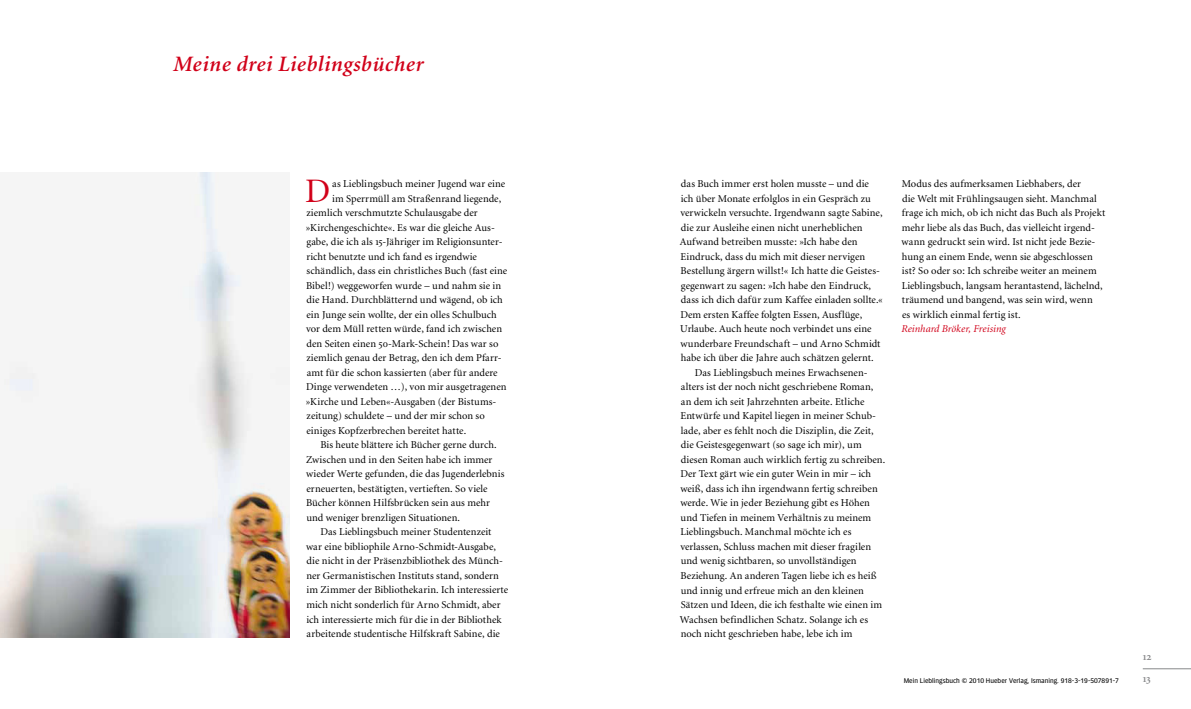
<style>
.page{position:relative;width:1191px;height:709px;background:#fff}
.page>*{position:absolute;margin:0;border:0;box-sizing:border-box;transform-origin:0 0}
.t1{font:34.4px "Minion";color:#d10019}
.t2{font:italic 600 22px "Minion";letter-spacing:.025em;color:#d10019}
.t3{font:600 11px/22px "Minion Exp";color:#87888a}
.t4{font:10.5px/14.5px "Minion";letter-spacing:.005em;color:#000}
.t5{font:italic 10.5px "Minion";color:#d10019}
.t6{font:7px "Forward Sans";color:#000}
.s1{font-family:"Minion Exp"}
</style>
<div class="page">
<hr style="left:1142px;top:668px;width:48px;height:1px;background:#87888a">
<img style="left:0;top:173px;width:289px;height:464px">
<h2 class="t2" style="left:172px;top:56px;width:252px">Meine drei Lieblingsbücher</h2>
<h1 class="t1" style="left:305px;top:177px;width:27px">D</h1>
<p class="t4" style="left:332px;top:177px;width:174px">as Lieblingsbuch meiner Jugend war eine</p>
<p class="t4" style="left:332px;top:192px;width:171px">im Sperrmüll am Straßenrand liegende,</p>
<p class="t4" style="left:306px;top:206px;width:173px">ziemlich verschmutzte Schulausgabe der</p>
<p class="t4" style="left:306px;top:221px;width:190px">»Kirchengeschichte«. Es war die gleiche Aus-</p>
<p class="t4" style="left:306px;top:235px;width:197px">gabe, die ich als <span class="s1">15</span>-Jähriger im Religionsunter-</p>
<p class="t4" style="left:306px;top:250px;width:172px">richt benutzte und ich fand es irgendwie</p>
<p class="t4" style="left:307px;top:264px;width:202px">schändlich, dass ein christliches Buch (fast eine</p>
<p class="t4" style="left:306px;top:279px;width:197px">Bibel!) weggeworfen wurde – und nahm sie in</p>
<p class="t4" style="left:306px;top:293px;width:198px">die Hand. Durchblätternd und wägend, ob ich</p>
<p class="t4" style="left:306px;top:308px;width:192px">ein Junge sein wollte, der ein olles Schulbuch</p>
<p class="t4" style="left:306px;top:322px;width:198px">vor dem Müll retten würde, fand ich zwischen</p>
<p class="t4" style="left:306px;top:337px;width:193px">den Seiten einen <span class="s1">50</span>-Mark-Schein! Das war so</p>
<p class="t4" style="left:306px;top:351px;width:197px">ziemlich genau der Betrag, den ich dem Pfarr-</p>
<p class="t4" style="left:307px;top:366px;width:192px">amt für die schon kassierten (aber für andere</p>
<p class="t4" style="left:306px;top:380px;width:202px">Dinge verwendeten …), von mir ausgetragenen</p>
<p class="t4" style="left:306px;top:395px;width:192px">»Kirche und Leben«-Ausgaben (der Bistums-</p>
<p class="t4" style="left:306px;top:409px;width:180px">zeitung) schuldete – und der mir schon so</p>
<p class="t4" style="left:306px;top:424px;width:161px">einiges Kopfzerbrechen bereitet hatte.</p>
<p class="t4" style="left:320px;top:438px;width:178px">Bis heute blättere ich Bücher gerne durch.</p>
<p class="t4" style="left:306px;top:453px;width:188px">Zwischen und in den Seiten habe ich immer</p>
<p class="t4" style="left:306px;top:467px;width:200px">wieder Werte gefunden, die das Jugenderlebnis</p>
<p class="t4" style="left:306px;top:482px;width:182px">erneuerten, bestätigten, vertieften. So viele</p>
<p class="t4" style="left:306px;top:496px;width:185px">Bücher können Hilfsbrücken sein aus mehr</p>
<p class="t4" style="left:306px;top:511px;width:155px">und weniger brenzligen Situationen.</p>
<p class="t4" style="left:320px;top:525px;width:173px">Das Lieblingsbuch meiner Studentenzeit</p>
<p class="t4" style="left:306px;top:540px;width:191px">war eine bibliophile Arno-Schmidt-Ausgabe,</p>
<p class="t4" style="left:306px;top:554px;width:198px">die nicht in der Präsenzbibliothek des Münch-</p>
<p class="t4" style="left:306px;top:569px;width:194px">ner Germanistischen Instituts stand, sondern</p>
<p class="t4" style="left:306px;top:583px;width:203px">im Zimmer der Bibliothekarin. Ich interessierte</p>
<p class="t4" style="left:306px;top:598px;width:196px">mich nicht sonderlich für Arno Schmidt, aber</p>
<p class="t4" style="left:306px;top:612px;width:197px">ich interessierte mich für die in der Bibliothek</p>
<p class="t4" style="left:307px;top:627px;width:195px">arbeitende studentische Hilfskraft Sabine, die</p>
<p class="t4" style="left:681px;top:177px;width:190px">das Buch immer erst holen musste – und die</p>
<p class="t4" style="left:681px;top:192px;width:192px">ich über Monate erfolglos in ein Gespräch zu</p>
<p class="t4" style="left:680px;top:206px;width:204px">verwickeln versuchte. Irgendwann sagte Sabine,</p>
<p class="t4" style="left:681px;top:221px;width:183px">die zur Ausleihe einen nicht unerheblichen</p>
<p class="t4" style="left:680px;top:235px;width:179px">Aufwand betreiben musste: »Ich habe den</p>
<p class="t4" style="left:680px;top:250px;width:186px">Eindruck, dass du mich mit dieser nervigen</p>
<p class="t4" style="left:680px;top:264px;width:201px">Bestellung ärgern willst!« Ich hatte die Geistes-</p>
<p class="t4" style="left:681px;top:279px;width:192px">gegenwart zu sagen: »Ich habe den Eindruck,</p>
<p class="t4" style="left:681px;top:293px;width:203px">dass ich dich dafür zum Kaffee einladen sollte.«</p>
<p class="t4" style="left:680px;top:308px;width:183px">Dem ersten Kaffee folgten Essen, Ausflüge,</p>
<p class="t4" style="left:680px;top:322px;width:193px">Urlaube. Auch heute noch verbindet uns eine</p>
<p class="t4" style="left:680px;top:337px;width:202px">wunderbare Freundschaft – und Arno Schmidt</p>
<p class="t4" style="left:681px;top:351px;width:194px">habe ich über die Jahre auch schätzen gelernt.</p>
<p class="t4" style="left:694px;top:366px;width:174px">Das Lieblingsbuch meines Erwachsenen-</p>
<p class="t4" style="left:681px;top:380px;width:194px">alters ist der noch nicht geschriebene Roman,</p>
<p class="t4" style="left:681px;top:395px;width:185px">an dem ich seit Jahrzehnten arbeite. Etliche</p>
<p class="t4" style="left:680px;top:409px;width:197px">Entwürfe und Kapitel liegen in meiner Schub-</p>
<p class="t4" style="left:681px;top:424px;width:194px">lade, aber es fehlt noch die Disziplin, die Zeit,</p>
<p class="t4" style="left:681px;top:438px;width:182px">die Geistesgegenwart (so sage ich mir), um</p>
<p class="t4" style="left:681px;top:453px;width:206px">diesen Roman auch wirklich fertig zu schreiben.</p>
<p class="t4" style="left:680px;top:467px;width:192px">Der Text gärt wie ein guter Wein in mir – ich</p>
<p class="t4" style="left:680px;top:482px;width:199px">weiß, dass ich ihn irgendwann fertig schreiben</p>
<p class="t4" style="left:680px;top:496px;width:191px">werde. Wie in jeder Beziehung gibt es Höhen</p>
<p class="t4" style="left:680px;top:511px;width:192px">und Tiefen in meinem Verhältnis zu meinem</p>
<p class="t4" style="left:680px;top:525px;width:172px">Lieblingsbuch. Manchmal möchte ich es</p>
<p class="t4" style="left:680px;top:540px;width:192px">verlassen, Schluss machen mit dieser fragilen</p>
<p class="t4" style="left:680px;top:554px;width:177px">und wenig sichtbaren, so unvollständigen</p>
<p class="t4" style="left:680px;top:569px;width:198px">Beziehung. An anderen Tagen liebe ich es heiß</p>
<p class="t4" style="left:680px;top:584px;width:185px">und innig und erfreue mich an den kleinen</p>
<p class="t4" style="left:681px;top:598px;width:203px">Sätzen und Ideen, die ich festhalte wie einen im</p>
<p class="t4" style="left:680px;top:613px;width:190px">Wachsen befindlichen Schatz. Solange ich es</p>
<p class="t4" style="left:680px;top:627px;width:173px">noch nicht geschrieben habe, lebe ich im</p>
<p class="t4" style="left:901px;top:177px;width:205px">Modus des aufmerksamen Liebhabers, der<br>die Welt mit Frühlingsaugen sieht. Manchmal frage ich mich, ob ich nicht das Buch als Projekt mehr liebe als das Buch, das vielleicht irgend&shy;wann gedruckt sein wird. Ist nicht jede Bezie&shy;hung an einem Ende, wenn sie abgeschlossen ist? So oder so: Ich schreibe weiter an meinem Lieblingsbuch, langsam herantastend, lächelnd, träumend und bangend, was sein wird, wenn<br>es wirklich einmal fertig ist.</p>
<p class="t5" style="left:901px;top:325px;width:106px">Reinhard Bröker, Freising</p>
<p class="t6" style="left:903px;top:677px;width:217px">Mein Lieblingsbuch © 2010 Hueber Verlag, Ismaning. 918-3-19-507891-7</p>
<p class="t3" style="left:1142px;top:646px;width:10px">12<br>13</p>
</div>
